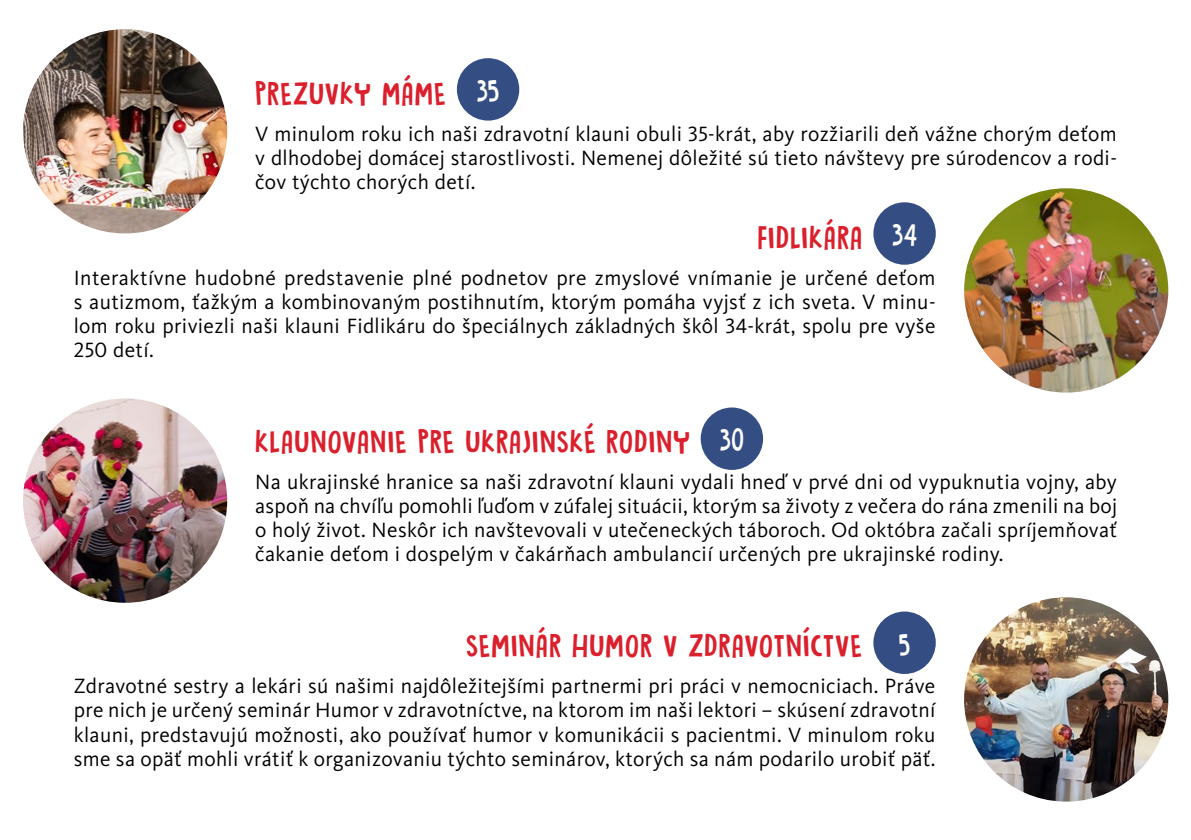
<style>
.page{position:relative;width:1191px;height:840px;background:#fff}
.page>*{position:absolute;margin:0;border:0;box-sizing:border-box;transform-origin:0 0}
.t1{font:28.6px "Butterfly Ball";color:#fff;scale:.77 1}
.t2{font:28px "Butterfly Ball";letter-spacing:.04em;color:#db202d}
.t3{font:21.4px/24px "Kievit Pro";letter-spacing:.015em;color:#000;text-align:justify}
.s1{font-size:28.6px;color:#fff}
</style>
<div class="page">
<img style="left:23px;top:29px;width:204px;height:204px;border-radius:102px">
<div style="left:457px;top:58px;width:62px;height:62px;background:#344e84;border-radius:50%"></div>
<img style="left:964px;top:188px;width:204px;height:204px;border-radius:102px">
<div style="left:873px;top:202px;width:62px;height:62px;background:#344e84;border-radius:50%"></div>
<img style="left:23px;top:398px;width:204px;height:204px;border-radius:102px">
<div style="left:700px;top:407px;width:63px;height:62px;background:#344e84;border-radius:50%"></div>
<img style="left:964px;top:597px;width:204px;height:204px;border-radius:101px">
<div style="left:873px;top:611px;width:62px;height:62px;background:#344e84;border-radius:50%"></div>
<h2 class="t2" style="left:255px;top:73px;width:192px">PREZUVKY MÁME</h2>
<p class="t3" style="left:255px;top:121px;width:863px">V minulom roku ich naši zdravotní klauni obuli 35-krát, aby rozžiarili deň vážne chorým deťom v dlhodobej domácej starostlivosti. Nemenej dôležité sú tieto návštevy pre súrodencov a rodi&shy;čov týchto chorých detí.</p>
<h1 class="t1" style="left:477px;top:70px;width:31px">35</h1>
<h2 class="t2" style="left:757px;top:217px;width:161px">FIDLIKÁRA <span class="s1">34</span></h2>
<p class="t3" style="left:74px;top:265px;width:863px">Interaktívne hudobné predstavenie plné podnetov pre zmyslové vnímanie je určené deťom s autizmom, ťažkým a kombinovaným postihnutím, ktorým pomáha vyjsť z ich sveta. V minu&shy;lom roku priviezli naši klauni Fidlikáru do špeciálnych základných škôl 34-krát, spolu pre vyše 250 detí.</p>
<h2 class="t2" style="left:255px;top:421px;width:490px">KLAUNOVANIE PRE UKRAJINSKÉ RODINY <span class="s1">30</span></h2>
<p class="t3" style="left:255px;top:469px;width:863px">Na ukrajinské hranice sa naši zdravotní klauni vydali hneď v prvé dni od vypuknutia vojny, aby aspoň na chvíľu pomohli ľuďom v zúfalej situácii, ktorým sa životy z večera do rána zmenili na boj o holý život. Neskôr ich navštevovali v utečeneckých táboroch. Od októbra začali spríjemňovať čakanie deťom i dospelým v čakárňach ambulancií určených pre ukrajinské rodiny.</p>
<h2 class="t2" style="left:466px;top:625px;width:397px">SEMINÁR HUMOR V ZDRAVOTNÍCTVE</h2>
<h1 class="t1" style="left:899px;top:622px;width:16px">5</h1>
<p class="t3" style="left:74px;top:673px;width:863px">Zdravotné sestry a lekári sú našimi najdôležitejšími partnermi pri práci v nemocniciach. Práve pre nich je určený seminár Humor v zdravotníctve, na ktorom im naši lektori – skúsení zdravotní klauni, predstavujú možnosti, ako používať humor v komunikácii s pacientmi. V minulom roku sme sa opäť mohli vrátiť k organizovaniu týchto seminárov, ktorých sa nám podarilo urobiť päť.</p>
</div>
